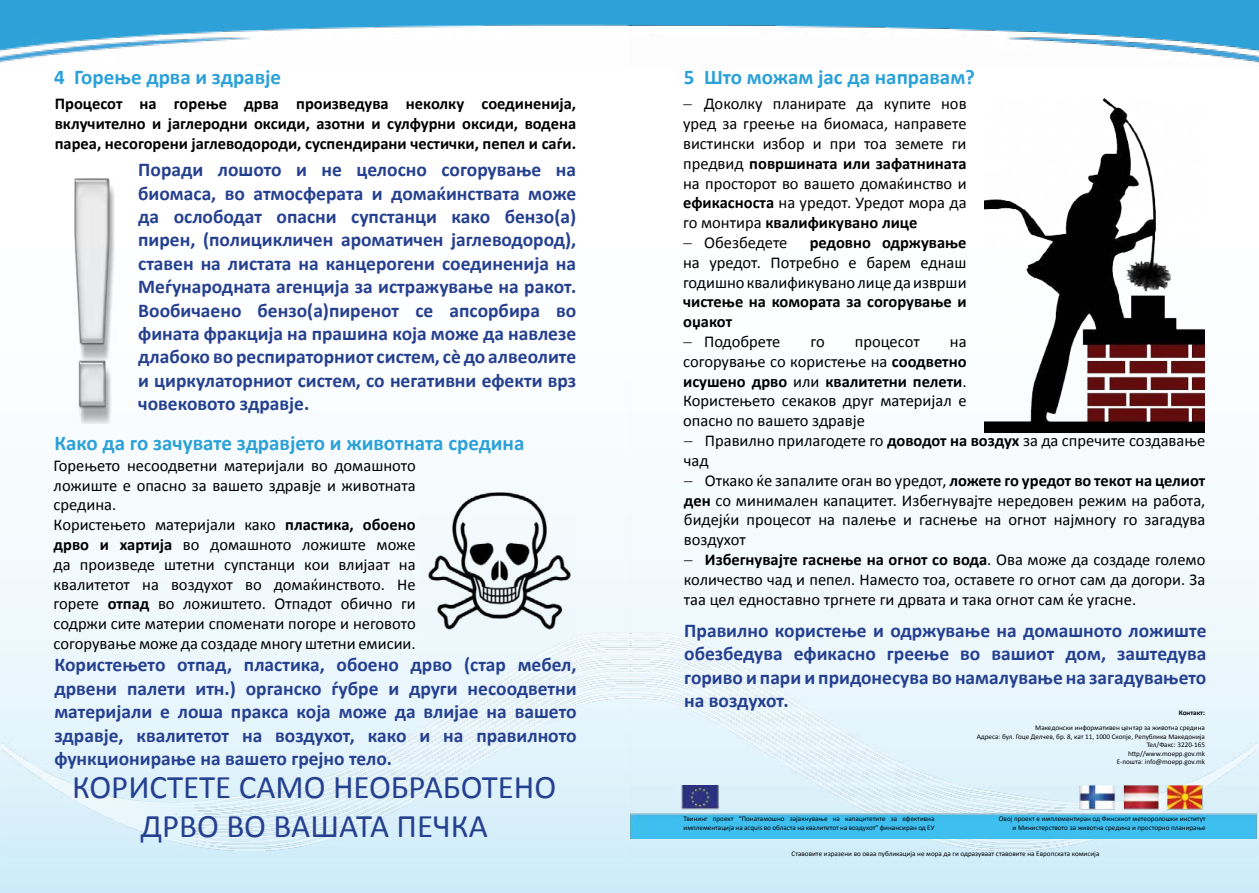
<style>
.page{position:relative;width:1259px;height:893px;background:#fff}
.page>*{position:absolute;margin:0;border:0;box-sizing:border-box;transform-origin:0 0}
.t1{font:33px/39.6px "Calibri";color:#25408f;text-align:center}
.t2{font:700 21px "Calibri";color:#2ba1d8}
.t3{font:700 19.5px/23.4px "Calibri";color:#25408f;text-align:justify}
.t4{font:16.5px/19.8px "Calibri";color:#000}
.t5{font:700 16.5px/19.8px "Calibri";color:#000;text-align:justify}
.t6{font:7.2px/8.6px "Calibri";color:#000;text-align:right}
.t7{font:700 7.2px "Calibri";color:#000}
.s1{font-weight:700}
.s2{font-weight:400}
</style>
<div class="page">
<img style="left:629px;top:200px;width:630px;height:693px">
<img style="left:631px;top:378px;width:626px;height:480px">
<img style="left:631px;top:786px;width:628px;height:53px">
<img style="left:629px;top:0;width:630px;height:63px">
<img style="left:0;top:0;width:629px;height:893px">
<img style="left:1px;top:378px;width:630px;height:480px">
<img style="left:54px;top:161px;width:76px;height:262px">
<img style="left:422px;top:484px;width:154px;height:154px">
<img style="left:985px;top:98px;width:220px;height:335px">
<p class="t2" style="left:54px;top:63px;width:228px">4 Горење дрва и здравје</p>
<p class="t5" style="left:55px;top:94px;width:523px">Процесот на горење дрва произведува неколку соединенија, вклучително и јаглеродни оксиди, азотни и сулфурни оксиди, водена пареа, несогорени јаглеводороди, суспендирани честички, пепел и саѓи.</p>
<p class="t3" style="left:138px;top:158px;width:439px">Поради лошото и не целосно согорување на биомаса, во атмосферата и домаќинствата може да ослободат опасни супстанци како бензо(а) пирен, (полицикличен ароматичен јаглеводород), ставен на листата на канцерогени соединенија на Меѓународната агенција за истражување на ракот.<br>Вообичаено бензо(а)пиренот се апсорбира во фината фракција на прашина која може да навлезе длабоко во респираторниот систем, сè до алвеолите и циркулаторниот систем, со негативни ефекти врз човековото здравје.</p>
<p class="t2" style="left:54px;top:429px;width:471px">Како да го зачувате здравјето и животната средина</p>
<p class="t4" style="left:54px;top:456px;width:363px">Горењето несоодветни материјали во домашното ложиште е опасно за вашето здравје и животната средина.<br>Користењето материјали како <span class="s1">пластика, обоено дрво и хартија</span> во домашното ложиште може да произведе штетни супстанци кои влијаат на квалитетот на воздухот во домаќинството. Не горете <span class="s1">отпад</span> во ложиштето. Отпадот обично ги содржи сите материи споменати погоре и неговото согорување може да создаде многу штетни емисии.</p>
<p class="t3" style="left:54px;top:653px;width:524px">Користењето отпад, пластика, обоено дрво (стар мебел, дрвени палети итн.) органско ѓубре и други несоодветни материјали е лоша пракса која може да влијае на вашето здравје, квалитетот на воздухот, како и на правилното функционирање на вашето грејно тело.</p>
<h1 class="t1" style="left:72px;top:767px;width:485px">КОРИСТЕТЕ САМО НЕОБРАБОТЕНО<br>ДРВО ВО ВАШАТА ПЕЧКА</h1>
<p class="t2" style="left:684px;top:63px;width:293px">5 Што можам јас да направам?</p>
<p class="t4" style="left:683px;top:94px;width:285px">− Доколку планирате да купите нов уред за греење на биомаса, направете вистински избор и при тоа земете ги предвид <span class="s1">површината или зафатнината </span>на просторот во вашето домаќинство и <span class="s1">ефикасноста</span> на уредот. Уредот мора да го монтира <span class="s1">квалификувано лице<br></span>− Обезбедете</p>
<p class="t5" style="left:809px;top:233px;width:158px">редовно одржување</p>
<p class="t4" style="left:683px;top:252px;width:285px">на уредот. Потребно е барем еднаш годишно квалификувано лице да изврши</p>
<p class="t5" style="left:683px;top:292px;width:285px;text-align:left">чистење на комората за согорување и оџакот<br>− <span class="s2">Подобрете</span></p>
<p class="t4" style="left:683px;top:332px;width:285px;text-align:justify;text-indent:267px">на согорување со користење на <span class="s1">соодветно исушено дрво</span> или <span class="s1">квалитетни пелети</span>.<br>Користењето секаков друг материјал е опасно по вашето здравје</p>
<p class="t4" style="left:810px;top:332px;width:16px">го</p>
<p class="t4" style="left:855px;top:332px;width:66px">процесот</p>
<p class="t4" style="left:684px;top:431px;width:523px">− Правилно прилагодете го <span class="s1">доводот на воздух</span> за да спречите создавање чад<br>− Откако ќе запалите оган во уредот, <span class="s1">ложете го уредот во текот на целиот ден</span> со минимален капацитет. Избегнувајте нередовен режим на работа, бидејќи процесот на палење и гаснење на огнот најмногу го загадува воздухот<br>− <span class="s1">Избегнувајте гаснење на огнот со вода</span>. Ова може да создаде големо количество чад и пепел. Наместо тоа, оставете го огнот сам да догори. За таа цел едноставно тргнете ги дрвата и така огнот сам ќе угасне.</p>
<p class="t3" style="left:684px;top:618px;width:524px">Правилно користење и одржување на домашното ложиште обезбедува ефикасно греење во вашиот дом, заштедува гориво и пари и придонесува во намалување на загадувањето на воздухот.</p>
<p class="t7" style="left:1178px;top:708px;width:28px">Контакт:</p>
<p class="t6" style="left:976px;top:723px;width:230px">Македонски информативен центар за животна средина<br>Адреса: бул. Гоце Делчев, бр. 8, кат 11, 1000 Скопје, Република Македонија Тел/Факс: 3220-165<br>http//www.moepp.gov.mk<br>Е-пошта: info@moepp.gov.mk</p>
<p class="t6" style="left:683px;top:815px;width:252px;text-align:left">Твининг проект “Понатамошно зајакнување на капацитетите за ефективна имплементација на acquis во областа на квалитетот на воздухот” финансиран од ЕУ</p>
<p class="t6" style="left:999px;top:815px;width:208px">Овој проект е имплементиран од Финскиот метеоролошки институт и Министерството за животна средина и просторно планирање</p>
<p class="t6" style="left:791px;top:849px;width:309px">Ставовите изразени во оваа публикација не мора да ги одразуваат ставовите на Европската комисија</p>
</div>
